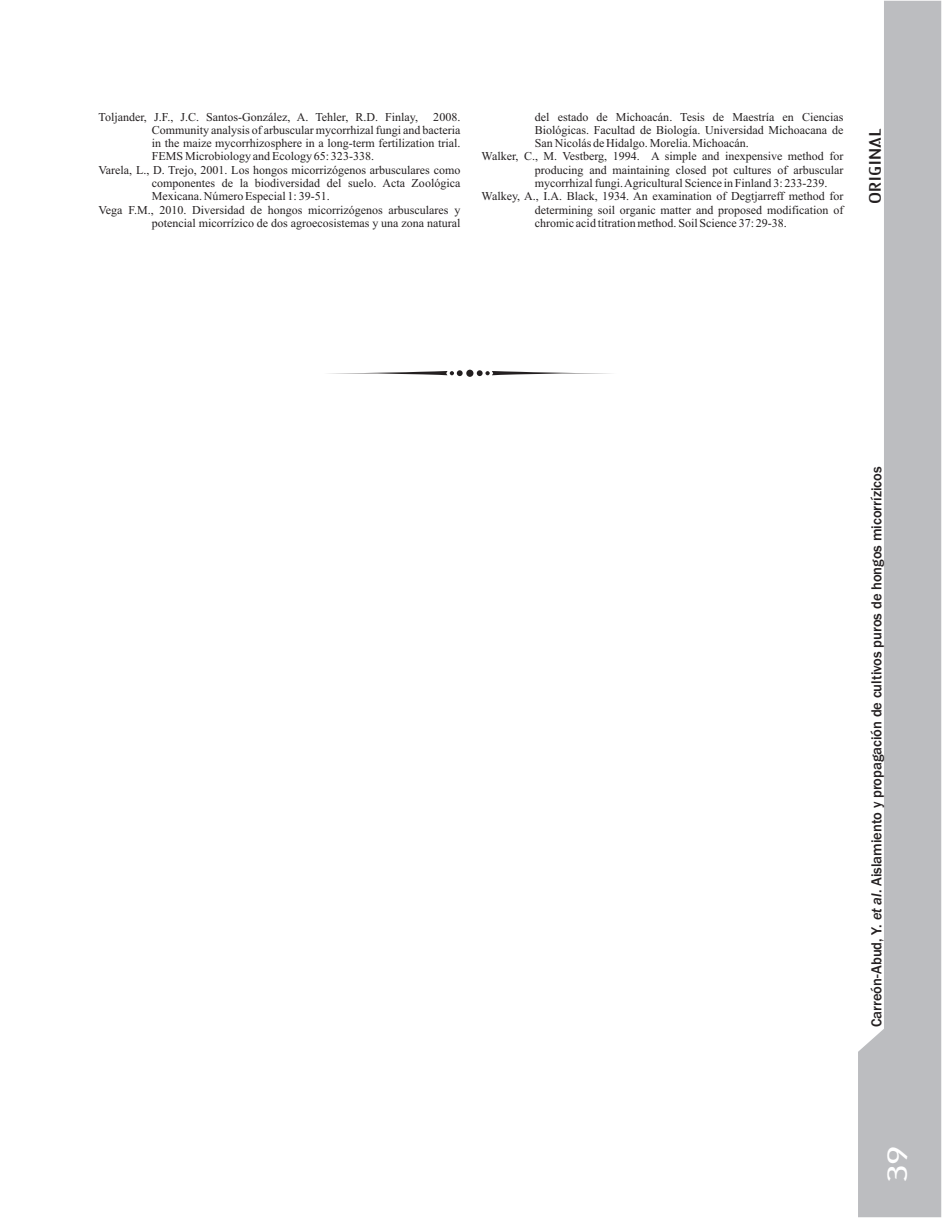
<style>
.page{position:relative;width:942px;height:1218px;background:#fff}
.page>*{position:absolute;margin:0;border:0;box-sizing:border-box;transform-origin:0 0}
.t1{font:24.75px "Architecture Plain";color:#fff;scale:1.94 1}
.t2{font:500 15px "Franklin Gothic";color:#231f20}
.t3{font:15px "Architecture Plain";color:#231f20;scale:1.94 1}
.t4{font:12px "Times New Roman";color:#231f20}
.s1{font-style:italic}
</style>
<div class="page">
<svg style="left:858px;top:1px;width:82px;height:1216px;fill:#bcbdc0"></svg>
<svg style="left:329px;top:370px;width:282px;height:7px"></svg>
<p class="t4" style="left:99px;top:112px;width:321px">Toljander, J.F., J.C. Santos-González, A. Tehler, R.D. Finlay,</p>
<p class="t4" style="left:433px;top:112px;width:28px">2008.</p>
<p class="t4" style="left:152px;top:126px;width:310px">Community analysis of arbuscular mycorrhizal fungi and bacteria</p>
<p class="t4" style="left:152px;top:139px;width:310px">in the maize mycorrhizosphere in a long-term fertilization trial.</p>
<p class="t4" style="left:152px;top:152px;width:223px">FEMS Microbiology and Ecology 65: 323-338.</p>
<p class="t4" style="left:99px;top:165px;width:363px">Varela, L., D. Trejo, 2001. Los hongos micorrizógenos arbusculares como</p>
<p class="t4" style="left:152px;top:179px;width:310px">componentes de la biodiversidad del suelo. Acta Zoológica</p>
<p class="t4" style="left:152px;top:192px;width:179px">Mexicana. Número Especial 1: 39-51.</p>
<p class="t4" style="left:99px;top:205px;width:363px">Vega F.M., 2010. Diversidad de hongos micorrizógenos arbusculares y</p>
<p class="t4" style="left:152px;top:219px;width:310px">potencial micorrízico de dos agroecosistemas y una zona natural</p>
<p class="t4" style="left:534px;top:112px;width:310px">del estado de Michoacán. Tesis de Maestría en Ciencias</p>
<p class="t4" style="left:534px;top:126px;width:310px">Biológicas. Facultad de Biología. Universidad Michoacana de</p>
<p class="t4" style="left:534px;top:139px;width:215px">San Nicolás de Hidalgo. Morelia. Michoacán.</p>
<p class="t4" style="left:481px;top:152px;width:363px">Walker, C., M. Vestberg, 1994. A simple and inexpensive method for</p>
<p class="t4" style="left:534px;top:165px;width:310px">producing and maintaining closed pot cultures of arbuscular</p>
<p class="t4" style="left:534px;top:179px;width:294px">mycorrhizal fungi. Agricultural Science in Finland 3: 233-239.</p>
<p class="t4" style="left:481px;top:192px;width:363px">Walkey, A., I.A. Black, 1934. An examination of Degtjarreff method for</p>
<p class="t4" style="left:534px;top:205px;width:310px">determining soil organic matter and proposed modification of</p>
<p class="t4" style="left:534px;top:219px;width:253px">chromic acid titration method. Soil Science 37: 29-38.</p>
<p class="t3" style="left:867px;top:204px;width:41px;rotate:-90deg">ORIGINAL</p>
<p class="t2" style="left:870px;top:1027px;width:562px;rotate:-90deg">Carreón-Abud, Y. <span class="s1">et al</span>. Aislamiento y propagación de cultivos puros de hongos micorrízicos</p>
<h1 class="t1" style="left:885px;top:1183px;width:21px;rotate:-90deg">39</h1>
</div>
